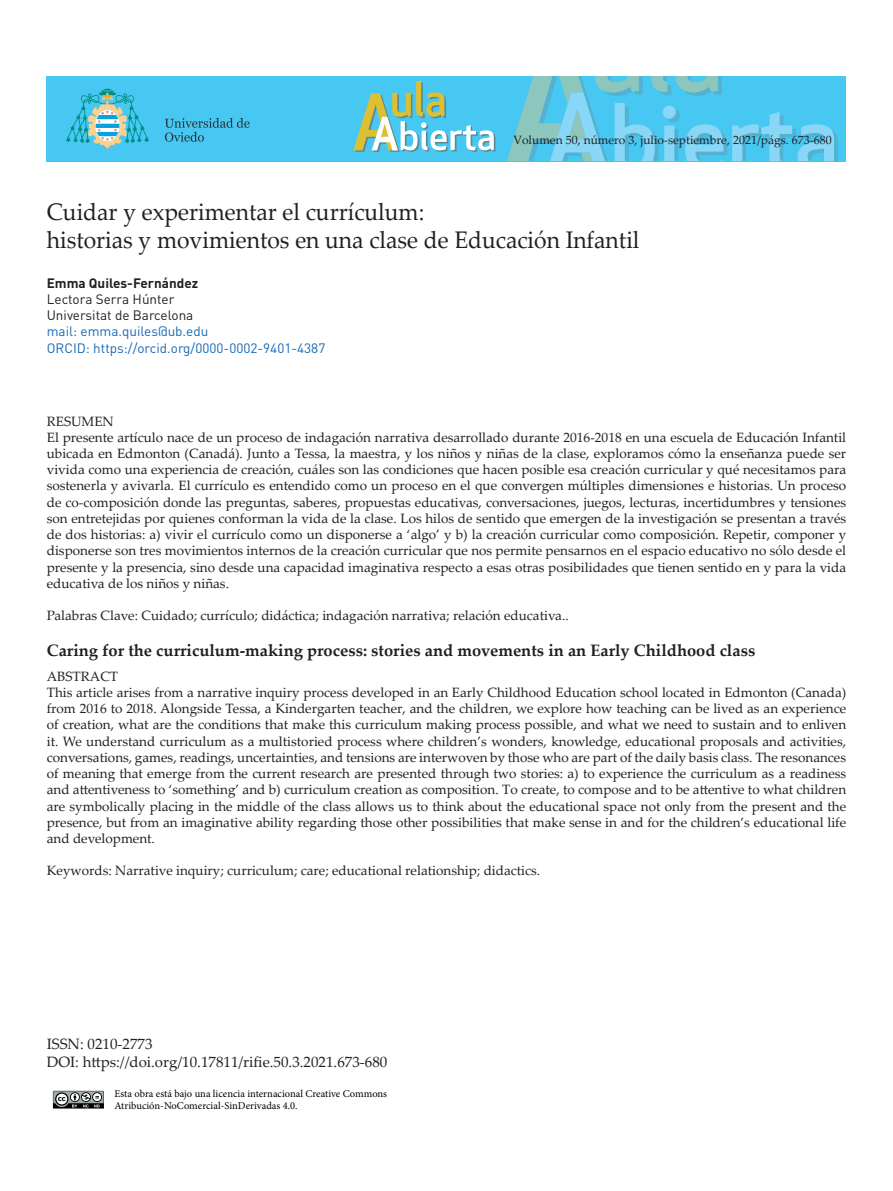
<style>
.page{position:relative;width:893px;height:1191px;background:#fff}
.page>*{position:absolute;margin:0;border:0;box-sizing:border-box;transform-origin:0 0}
.t1{font:24px/28.8px "Palatino Linotype";color:#231f20;scale:.95 1}
.t2{font:700 16.5px "Palatino Linotype";color:#231f20}
.t3{font:15px/18px "Palatino Linotype";color:#231f20}
.t4{font:13.5px/16.2px "Palatino Linotype";color:#231f20}
.t5{font:13.5px/16.2px "DIN";color:#1768b4}
.t6{font:13.5px/16.2px "DIN";color:#231f20}
.t7{font:700 13.5px "DIN";color:#231f20}
.t8{font:12px "Palatino Linotype";color:#231f20}
.t9{font:10.5px/12px "Minion Pro";color:#000001}
</style>
<div class="page">
<div style="left:46px;top:76px;width:800px;height:85px;background:#46c8f3"></div>
<svg style="left:507px;top:76px;width:331px;height:85px"></svg>
<svg style="left:165px;top:118px;width:85px;height:24px"></svg>
<svg style="left:66px;top:89px;width:83px;height:63px"></svg>
<svg style="left:353px;top:81px;width:142px;height:71px"></svg>
<svg style="left:53px;top:1090px;width:51px;height:18px"></svg>
<p class="t8" style="left:513px;top:131px;width:320px">Volumen 50, número 3, julio-septiembre, 2021/págs. 673-680</p>
<h1 class="t1" style="left:47px;top:196px;width:625px">Cuidar y experimentar el currículum:<br>historias y movimientos en una clase de Educación Infantil</h1>
<p class="t7" style="left:47px;top:274px;width:153px">Emma Quiles-Fernández</p>
<p class="t6" style="left:47px;top:291px;width:148px">Lectora Serra Húnter<br>Universitat de Barcelona</p>
<p class="t5" style="left:47px;top:323px;width:280px">mail: emma.quiles@ub.edu<br>ORCID: https://orcid.org/0000-0002-9401-4387</p>
<p class="t4" style="left:47px;top:412px;width:801px">RESUMEN<br>El presente artículo nace de un proceso de indagación narrativa desarrollado durante 2016-2018 en una escuela de Educación Infantil ubicada en Edmonton (Canadá). Junto a Tessa, la maestra, y los niños y niñas de la clase, exploramos cómo la enseñanza puede ser vivida como una experiencia de creación, cuáles son las condiciones que hacen posible esa creación curricular y qué necesitamos para sostenerla y avivarla. El currículo es entendido como un proceso en el que convergen múltiples dimensiones e historias. Un proceso de co-composición donde las preguntas, saberes, propuestas educativas, conversaciones, juegos, lecturas, incertidumbres y tensiones son entretejidas por quienes conforman la vida de la clase. Los hilos de sentido que emergen de la investigación se presentan a través de dos historias: a) vivir el currículo como un disponerse a ‘algo’ y b) la creación curricular como composición. Repetir, componer y disponerse son tres movimientos internos de la creación curricular que nos permite pensarnos en el espacio educativo no sólo desde el presente y la presencia, sino desde una capacidad imaginativa respecto a esas otras posibilidades que tienen sentido en y para la vida educativa de los niños y niñas.</p>
<p class="t4" style="left:47px;top:607px;width:523px">Palabras Clave: Cuidado; currículo; didáctica; indagación narrativa; relación educativa..</p>
<p class="t2" style="left:47px;top:639px;width:710px">Caring for the curriculum-making process: stories and movements in an Early Childhood class</p>
<p class="t4" style="left:47px;top:667px;width:801px">ABSTRACT<br>This article arises from a narrative inquiry process developed in an Early Childhood Education school located in Edmonton (Canada) from 2016 to 2018. Alongside Tessa, a Kindergarten teacher, and the children, we explore how teaching can be lived as an experience of creation, what are the conditions that make this curriculum making process possible, and what we need to sustain and to enliven it. We understand curriculum as a multistoried process where children’s wonders, knowledge, educational proposals and activities, conversations, games, readings, uncertainties, and tensions are interwoven by those who are part of the daily basis class. The resonances of meaning that emerge from the current research are presented through two stories: a) to experience the curriculum as a readiness and attentiveness to ‘something’ and b) curriculum creation as composition. To create, to compose and to be attentive to what children are symbolically placing in the middle of the class allows us to think about the educational space not only from the present and the presence, but from an imaginative ability regarding those other possibilities that make sense in and for the children’s educational life and development.</p>
<p class="t4" style="left:47px;top:862px;width:495px">Keywords: Narrative inquiry; curriculum; care; educational relationship; didactics.</p>
<p class="t3" style="left:47px;top:1034px;width:342px">ISSN: 0210-2773<br>DOI: https://doi.org/10.17811/rifie.50.3.2021.673-680</p>
<p class="t9" style="left:114px;top:1087px;width:274px">Esta obra está bajo una licencia internacional Creative Commons<br>Atribución-NoComercial-SinDerivadas 4.0.</p>
</div>
